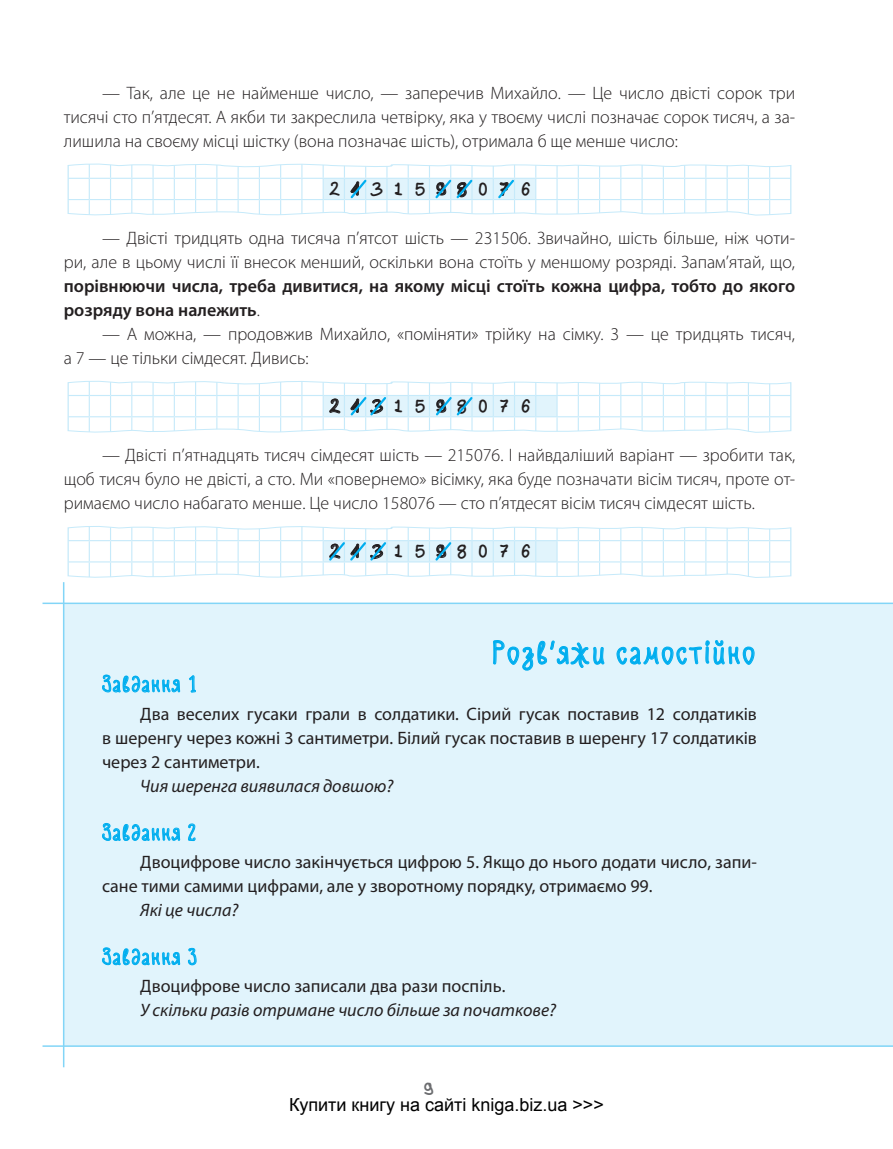
<style>
.page{position:relative;width:893px;height:1149px;background:#fff}
.page>*{position:absolute;margin:0;border:0;box-sizing:border-box;transform-origin:0 0}
.Розвяжи{font:700 30px "Slimamif";letter-spacing:.01em;color:#00aeef}
.Задача_1{font:700 21px "Slimamif";color:#00aeef}
.Мат_00{font:300 18px/24px "Myriad Pro";color:#231f20;text-align:justify}
.Задача_2{font:18px/24px "Myriad Pro";color:#231f20;text-align:justify}
.Задача_3{font:italic 18px "Myriad Pro";color:#231f20}
.t1{font:18px "Arial";color:#000}
.t2{font:18px "Sergio 1";letter-spacing:.6em;color:#231f20}
.t3{font:18px "Sergio 1";color:#6c6d70}
.s1{font-weight:600}
</style>
<div class="page">
<div style="left:64px;top:604px;width:829px;height:442px;background:#e1f4fc"></div>
<hr style="left:63px;top:582px;width:1px;height:484px;background:#82d5f7">
<hr style="left:43px;top:602px;width:850px;height:2px;background:#82d5f7">
<hr style="left:43px;top:1044px;width:850px;height:2px;background:#82d5f7">
<svg style="left:67px;top:163px;width:725px;height:53px"></svg>
<svg style="left:67px;top:380px;width:725px;height:53px"></svg>
<svg style="left:67px;top:526px;width:725px;height:52px"></svg>
<svg style="left:493px;top:640px;width:112px;height:31px"></svg>
<svg style="left:616px;top:640px;width:139px;height:25px"></svg>
<svg style="left:102px;top:674px;width:78px;height:19px"></svg>
<svg style="left:189px;top:675px;width:7px;height:17px"></svg>
<svg style="left:102px;top:823px;width:78px;height:18px"></svg>
<svg style="left:188px;top:823px;width:8px;height:17px"></svg>
<svg style="left:102px;top:947px;width:78px;height:19px"></svg>
<svg style="left:188px;top:947px;width:9px;height:19px"></svg>
<p class="Мат_00" style="left:64px;top:81px;width:733px;text-indent:38px">— Так, але це не найменше число, — заперечив Михайло. — Це число двісті сорок три тисячі сто п’ятдесят. А якби ти закреслила четвірку, яка у твоєму числі позначає сорок тисяч, а за&shy;лишила на своєму місці шістку (вона позначає шість), отримала б ще менше число:</p>
<p class="t2" style="left:330px;top:178px;width:203px">2431598076</p>
<p class="Мат_00" style="left:64px;top:226px;width:733px;text-indent:38px">— Двісті тридцять одна тисяча п’ятсот шість — 231506. Звичайно, шість більше, ніж чоти&shy;ри, але в цьому числі її внесок менший, оскільки вона стоїть у меншому розряді. Запам’ятай, що, <span class="s1">порівнюючи числа, треба дивитися, на якому місці стоїть кожна цифра, тобто до якого розряду вона належить</span>.</p>
<p class="Мат_00" style="left:64px;top:322px;width:733px;text-indent:38px">— А можна, — продовжив Михайло, «поміняти» трійку на сімку. 3 — це тридцять тисяч, а 7 — це тільки сімдесят. Дивись:</p>
<p class="t2" style="left:330px;top:395px;width:203px">2431598076</p>
<p class="Мат_00" style="left:64px;top:443px;width:733px;text-indent:38px">— Двісті п’ятнадцять тисяч сімдесят шість — 215076. І найвдаліший варіант — зробити так, щоб тисяч було не двісті, а сто. Ми «повернемо» вісімку, яка буде позначати вісім тисяч, проте от&shy;римаємо число набагато менше. Це число 158076 — сто п’ятдесят вісім тисяч сімдесят шість.</p>
<p class="t2" style="left:330px;top:540px;width:203px">2431598076</p>
<p class="Розвяжи" style="left:492px;top:627px;width:266px">Розв’яжи самостійно</p>
<p class="Задача_1" style="left:102px;top:666px;width:97px">Завдання 1</p>
<p class="Задача_2" style="left:102px;top:701px;width:656px;text-indent:38px">Два веселих гусаки грали в солдатики. Сірий гусак поставив 12 солдатиків в шеренгу через кожні 3 сантиметри. Білий гусак поставив в шеренгу 17 солдатиків через 2 сантиметри.</p>
<p class="Задача_3" style="left:140px;top:774px;width:254px">Чия шеренга виявилася довшою?</p>
<p class="Задача_1" style="left:102px;top:814px;width:97px">Завдання 2</p>
<p class="Задача_2" style="left:102px;top:849px;width:656px;text-indent:38px">Двоцифрове число закінчується цифрою 5. Якщо до нього додати число, запи&shy;сане тими самими цифрами, але у зворотному порядку, отримаємо 99.</p>
<p class="Задача_3" style="left:140px;top:898px;width:100px">Які це числа?</p>
<p class="Задача_1" style="left:102px;top:939px;width:98px">Завдання 3</p>
<p class="Задача_2" style="left:140px;top:973px;width:367px">Двоцифрове число записали два рази поспіль.</p>
<p class="Задача_3" style="left:140px;top:998px;width:417px">У скільки разів отримане число більше за початкове?</p>
<p class="t3" style="left:424px;top:1078px;width:13px">9</p>
<p class="t1" style="left:289px;top:1092px;width:316px">Купити книгу на сайті kniga.biz.ua &gt;&gt;&gt;</p>
</div>
